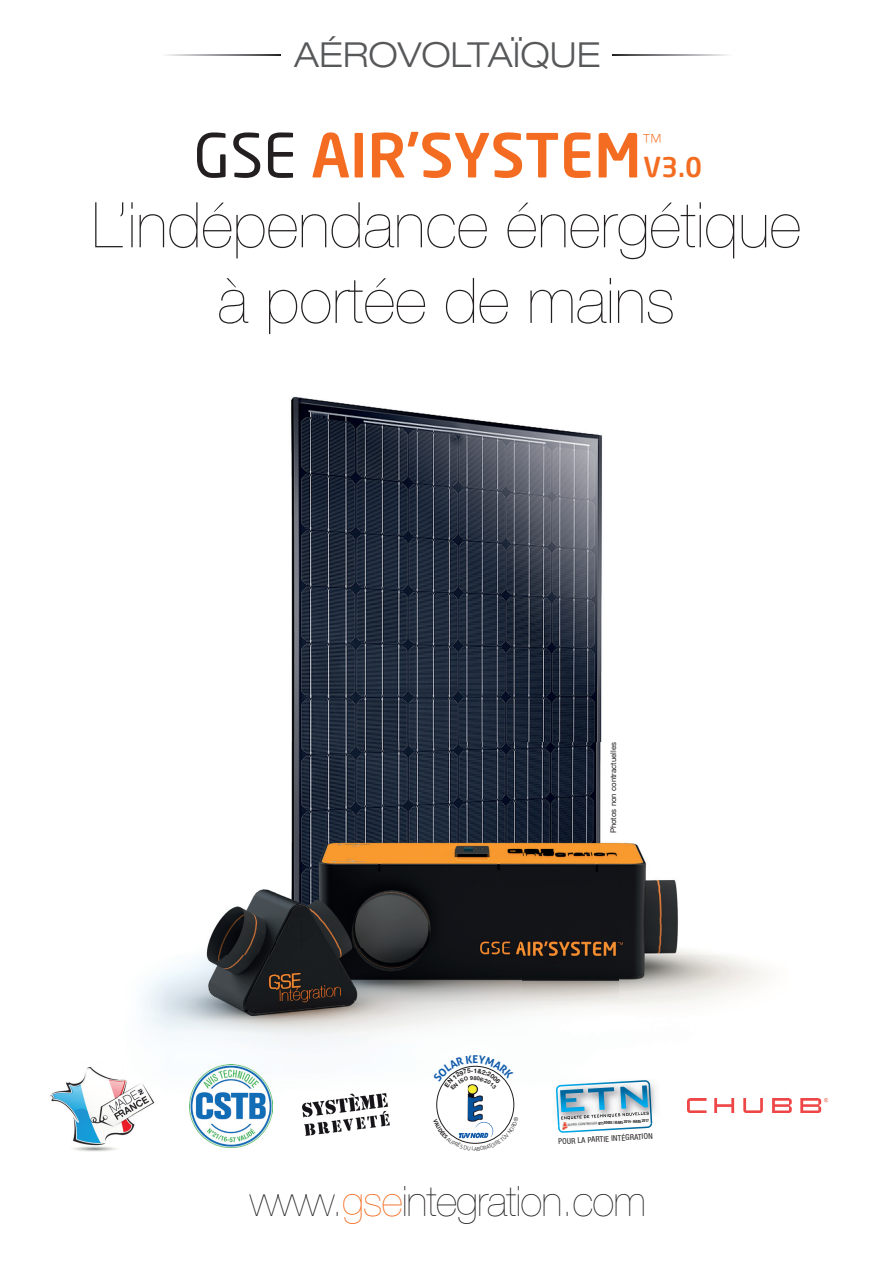
<style>
.page{position:relative;width:893px;height:1263px;background:#fff}
.page>*{position:absolute;margin:0;border:0;box-sizing:border-box;transform-origin:0 0}
.t1{font:200 63px/75.6px "Helvetica Neue LT Std";color:#231f20;text-align:center}
.t2{font:500 60px "Neo Sans";color:#f36c21}
.t3{font:200 42px "Helvetica Neue LT Std";letter-spacing:-.02em;color:#231f20}
.t4{font:300 expanded 34.5px "Helvetica Neue LT Std";color:#57585a}
.t5{font:500 27px "Neo Sans";color:#f36c21}
.t6{font:100 21px "Helvetica Neue LT Std";color:#f36c21}
.t7{font:700 10.8px "Aller";color:#115aaa}
.t8{font:condensed 7.95px "Helvetica Neue LT Std";color:#231f20}
.t9{font:7.8px "Helvetica Neue LT Std";color:#231f20}
.t10{font:300 5.4px "Aller";color:#231f20}
.t11{font:700 condensed 4.5px "Myriad Pro";color:#231f20}
.s1{font-weight:400;color:#231f20}
.s2{color:#f36c21}
</style>
<div class="page">
<img style="left:277px;top:396px;width:341px;height:559px">
<img style="left:612px;top:55px;width:116px;height:1px">
<img style="left:166px;top:55px;width:114px;height:1px">
<img style="left:205px;top:889px;width:72px;height:66px">
<img style="left:618px;top:842px;width:94px;height:113px">
<img style="left:143px;top:955px;width:625px;height:159px">
<div style="left:437px;top:1066px;width:77px;height:77px;background:#fff;border-radius:50%"></div>
<img style="left:468px;top:1090px;width:15px;height:27px">
<img style="left:553px;top:1078px;width:108px;height:47px">
<img style="left:556px;top:1080px;width:96px;height:45px">
<svg style="left:557px;top:1081px;width:95px;height:52px"></svg>
<img style="left:562px;top:1120px;width:35px;height:10px">
<img style="left:302px;top:1093px;width:87px;height:42px">
<img style="left:190px;top:1064px;width:83px;height:83px">
<img style="left:49px;top:1067px;width:86px;height:85px">
<img style="left:119px;top:1061px;width:40px;height:53px">
<img style="left:687px;top:1098px;width:141px;height:15px">
<svg style="left:438px;top:1117px;width:75px;height:27px"></svg>
<svg style="left:433px;top:1055px;width:81px;height:35px"></svg>
<p class="t4" style="left:294px;top:34px;width:308px">AÉROVOLTAÏQUE</p>
<p class="t2" style="left:194px;top:117px;width:450px"><span class="s1">GSE</span> AIR’SYSTEM</p>
<p class="t6" style="left:642px;top:130px;width:22px">™</p>
<p class="t5" style="left:644px;top:150px;width:60px">V3.0</p>
<p class="t1" style="left:92px;top:187px;width:711px">L’indépendance énergétique à portée de mains</p>
<p class="t9" style="left:609px;top:833px;width:93px;rotate:-90deg">Photos non contractuelles</p>
<p class="t7" style="left:473px;top:1052px;width:7px">E</p>
<p class="t10" style="left:474px;top:1145px;width:5px">A</p>
<p class="t11" style="left:598px;top:1120px;width:52px;rotate:-3deg">BT130003/MARS2014-MARS2017</p>
<p class="t8" style="left:558px;top:1137px;width:96px;rotate:-4deg">POUR LA PARTIE INTÉGRATION</p>
<p class="t3" style="left:250px;top:1177px;width:398px">www.<span class="s2">gse</span>integration.com</p>
</div>
